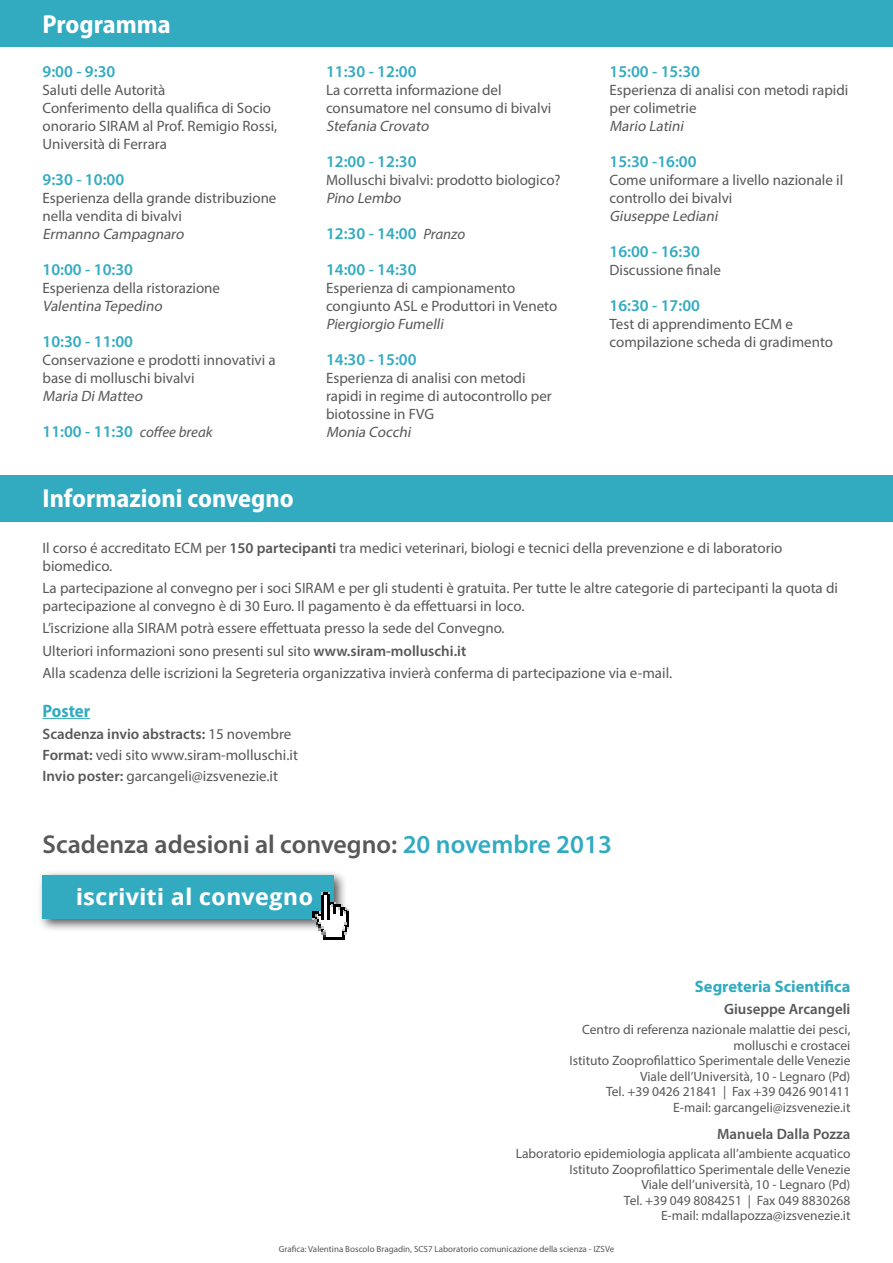
<style>
.page{position:relative;width:893px;height:1263px;background:#fff}
.page>*{position:absolute;margin:0;border:0;box-sizing:border-box;transform-origin:0 0}
.t1{font:700 semi-condensed 26.1px "Myriad Pro";color:#fff}
.t2{font:600 25.95px "Myriad Pro";color:#58585a}
.t3{font:700 22.8px "Droid Sans";color:#fff;scale:1.08 1}
.t4{font:700 semi-condensed 18px "Myriad Pro";color:#32abc1}
.t5{font:600 16.5px/36px "Myriad Pro";color:#32abc1}
.t6{font:700 16.5px "Myriad Pro";color:#32abc1}
.t7{font:15px/18px "Myriad Pro";color:#58585a}
.t8{font:italic 15px "Myriad Pro";color:#58585a}
.t9{font:600 15px "Myriad Pro";color:#58585a}
.t10{font:13.5px/15.5px "Myriad Pro";color:#58585a;text-align:right}
.t11{font:9px "Myriad Pro";color:#58585a}
.s1{font-weight:400;font-style:italic;font-size:15px;color:#58585a}
.s2{font-weight:600}
.s3{color:#32abc1}
</style>
<div class="page">
<div style="left:0;top:475px;width:893px;height:47px;background:#32abc1"></div>
<hr style="left:43px;top:718px;width:47px;height:1px;background:#32abc1">
<div style="left:0;top:0;width:893px;height:47px;background:#32abc1"></div>
<div style="left:37px;top:870px;width:311px;height:63px;background:#000;opacity:.67"></div>
<div style="left:43px;top:875px;width:291px;height:44px;background:#32abc1"></div>
<svg style="left:312px;top:892px;width:37px;height:47px"></svg>
<h1 class="t1" style="left:43px;top:8px;width:130px">Programma</h1>
<p class="t5" style="left:43px;top:53px;width:74px">9:00 - 9:30</p>
<p class="t7" style="left:43px;top:81px;width:236px">Saluti delle Autorità<br>Conferimento della qualifica di Socio onorario SIRAM al Prof. Remigio Rossi,<br>Università di Ferrara</p>
<p class="t5" style="left:43px;top:161px;width:83px">9:30 - 10:00</p>
<p class="t7" style="left:43px;top:189px;width:235px">Esperienza della grande distribuzione nella vendita di bivalvi</p>
<p class="t8" style="left:43px;top:225px;width:146px">Ermanno Campagnaro</p>
<p class="t5" style="left:43px;top:251px;width:92px">10:00 - 10:30</p>
<p class="t7" style="left:43px;top:279px;width:179px">Esperienza della ristorazione</p>
<p class="t8" style="left:43px;top:297px;width:124px">Valentina Tepedino</p>
<p class="t5" style="left:43px;top:323px;width:92px">10:30 - 11:00</p>
<p class="t7" style="left:43px;top:351px;width:235px">Conservazione e prodotti innovativi a base di molluschi bivalvi</p>
<p class="t8" style="left:43px;top:387px;width:105px">Maria DiMatteo</p>
<p class="t5" style="left:43px;top:413px;width:172px">11:00 - 11:30 <span class="s1">coffee break</span></p>
<p class="t5" style="left:326px;top:53px;width:92px">11:30 - 12:00</p>
<p class="t7" style="left:326px;top:81px;width:227px">La corretta informazione del consumatore nel consumo di bivalvi</p>
<p class="t8" style="left:326px;top:117px;width:107px">Stefania Crovato</p>
<p class="t5" style="left:326px;top:143px;width:92px">12:00 - 12:30</p>
<p class="t7" style="left:326px;top:171px;width:236px">Molluschi bivalvi: prodotto biologico?</p>
<p class="t8" style="left:326px;top:189px;width:79px">Pino Lembo</p>
<p class="t5" style="left:326px;top:215px;width:141px">12:30 - 14:00 <span class="s1">Pranzo<br></span>14:00 - 14:30</p>
<p class="t7" style="left:326px;top:279px;width:233px">Esperienza di campionamento congiunto ASL e Produttori in Veneto</p>
<p class="t8" style="left:326px;top:315px;width:122px">Piergiorgio Fumelli</p>
<p class="t5" style="left:326px;top:341px;width:92px">14:30 - 15:00</p>
<p class="t7" style="left:326px;top:369px;width:227px">Esperienza di analisi con metodi rapidi in regime di autocontrollo per biotossine in FVG</p>
<p class="t8" style="left:326px;top:423px;width:89px">Monia Cocchi</p>
<p class="t5" style="left:609px;top:53px;width:92px">15:00 - 15:30</p>
<p class="t7" style="left:609px;top:81px;width:240px">Esperienza di analisi con metodi rapidi per colimetrie</p>
<p class="t8" style="left:609px;top:117px;width:79px">Mario Latini</p>
<p class="t5" style="left:609px;top:143px;width:89px">15:30 -16:00</p>
<p class="t7" style="left:609px;top:171px;width:235px">Come uniformare a livello nazionale il controllo dei bivalvi</p>
<p class="t8" style="left:609px;top:207px;width:113px">Giuseppe Lediani</p>
<p class="t5" style="left:609px;top:233px;width:92px">16:00 - 16:30</p>
<p class="t7" style="left:609px;top:261px;width:113px">Discussione finale</p>
<p class="t5" style="left:609px;top:287px;width:92px">16:30 - 17:00</p>
<p class="t7" style="left:609px;top:315px;width:225px">Test di apprendimento ECM e compilazione scheda di gradimento</p>
<h1 class="t1" style="left:43px;top:481px;width:253px">Informazioni convegno</h1>
<p class="t7" style="left:43px;top:538px;width:741px">Il corso é accreditato ECM per <span class="s2">150 partecipanti</span> tra medici veterinari, biologi e tecnici della prevenzione e di laboratorio biomedico.</p>
<p class="t7" style="left:43px;top:579px;width:797px">La partecipazione al convegno per i soci SIRAM e per gli studenti è gratuita. Per tutte le altre categorie di partecipanti la quota di partecipazione al convegno è di 30 Euro. Il pagamento è da effettuarsi in loco.</p>
<p class="t7" style="left:43px;top:617px;width:631px;line-height:22.2px">L’iscrizione alla SIRAM potrà essere effettuata presso la sede del Convegno.<br>Ulteriori informazioni sono presenti sul sito <span class="s2">www.siram-molluschi.it<br></span>Alla scadenza delle iscrizioni la Segreteria organizzativa invierà conferma di partecipazione via e-mail.</p>
<p class="t4" style="left:43px;top:699px;width:49px">Poster</p>
<p class="t7" style="left:43px;top:723px;width:257px;line-height:21px"><span class="s2">Scadenza invio abstracts:</span> 15 novembre<br><span class="s2">Format:</span> vedi sito www.siram-molluschi.it<br><span class="s2">Invio poster:</span> garcangeli@izsvenezie.it</p>
<h2 class="t2" style="left:43px;top:828px;width:571px">Scadenza adesioni al convegno: <span class="s3">20 novembre 2013</span></h2>
<h3 class="t3" style="left:76px;top:884px;width:221px">iscriviti al convegno</h3>
<p class="t6" style="left:695px;top:975px;width:157px">Segreteria Scientifica</p>
<p class="t9" style="left:724px;top:1000px;width:128px">Giuseppe Arcangeli</p>
<p class="t10" style="left:569px;top:1022px;width:282px">Centro di referenza nazionale malattie dei pesci, molluschi e crostacei<br>Istituto Zooprofilattico Sperimentale delle Venezie Viale dell’Università, 10 - Legnaro (Pd)<br>Tel. +39 0426 21841 | Fax +39 0426 901411<br>E-mail: garcangeli@izsvenezie.it</p>
<p class="t9" style="left:717px;top:1124px;width:135px">Manuela Dalla Pozza</p>
<p class="t10" style="left:516px;top:1146px;width:336px">Laboratorio epidemiologia applicata all’ambiente acquatico Istituto Zooprofilattico Sperimentale delle Venezie<br>Viale dell’università, 10 - Legnaro (Pd)<br>Tel. +39 049 8084251 | Fax 049 8830268<br>E-mail: mdallapozza@izsvenezie.it</p>
<p class="t11" style="left:279px;top:1243px;width:337px">Grafica: Valentina Boscolo Bragadin, SCS7 Laboratorio comunicazione della scienza - IZSVe</p>
</div>
